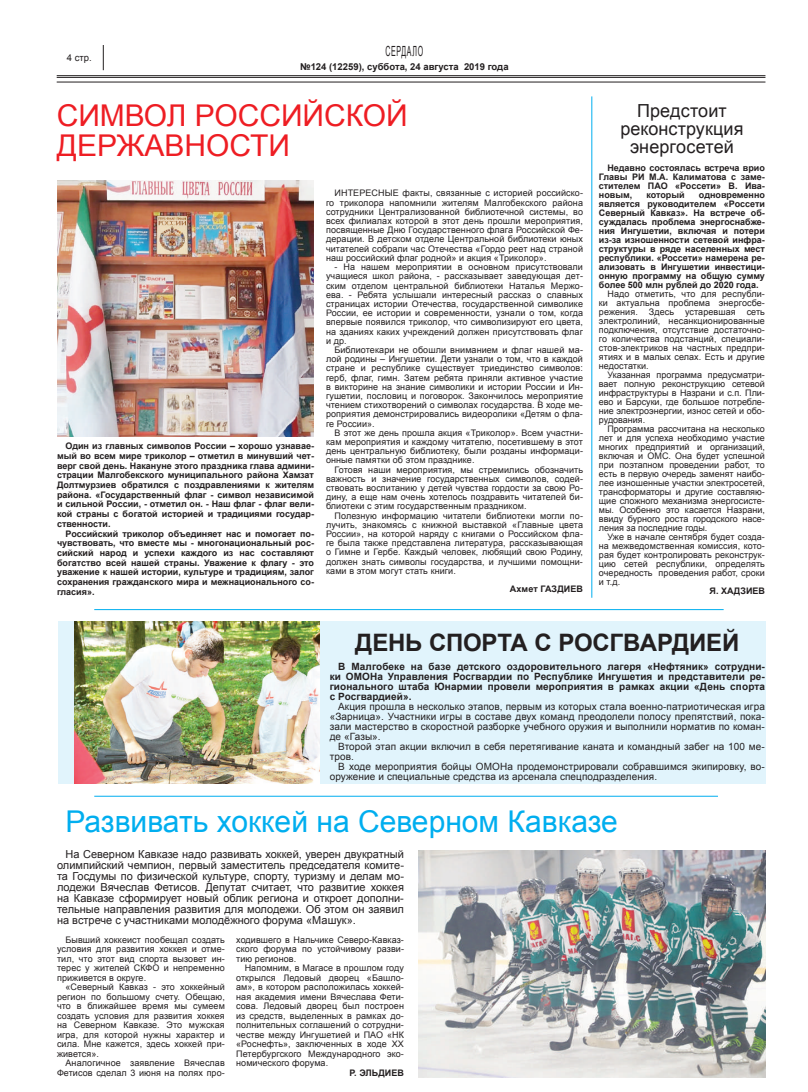
<style>
.page{position:relative;width:808px;height:1092px;background:#fff}
.page>*{position:absolute;margin:0;border:0;box-sizing:border-box;transform-origin:0 0}
.t1{font:30px "Arial";color:#00aeef}
.t2{font:30px/30px "Arial";color:#ee1d23}
.t3{font:700 24px "Arial";letter-spacing:-.01em;color:#231f20}
.t4{font:18px/18px "Arial";letter-spacing:.005em;color:#231f20;text-align:center}
.t5{font:14px "Arial";letter-spacing:.1em;color:#231f20;scale:.5 1}
.t6{font:11px/11px "Arial";color:#231f20;text-align:justify}
.t7{font:10px/10px "Arial";letter-spacing:.01em;color:#231f20}
.t8{font:700 10px/10px "Arial";letter-spacing:.01em;color:#231f20;text-align:justify}
.t9{font:700 9.5px "Arial";color:#231f20}
.t10{font:9.5px "Arial";color:#231f20}
.t11{font:9px/9.2px "Arial";letter-spacing:.01em;color:#231f20;text-align:justify}
.t12{font:700 9px/9.7px "Arial";color:#231f20;text-align:justify}
</style>
<div class="page">
<hr style="left:57px;top:75px;width:708px;height:1px;background:#231f20">
<hr style="left:57px;top:77px;width:708px;height:1px;background:#231f20">
<hr style="left:57px;top:82px;width:708px;height:1px;background:#231f20">
<svg style="left:103px;top:45px;width:1px;height:25px"></svg>
<div style="left:58px;top:621px;width:707px;height:163px;background:#e1f4fc"></div>
<img style="left:419px;top:850px;width:346px;height:227px">
<img style="left:57px;top:181px;width:256px;height:256px">
<hr style="left:94px;top:609px;width:630px;height:1px;background:#00aeef">
<hr style="left:94px;top:795px;width:624px;height:1px;background:#00aeef">
<hr style="left:591px;top:96px;width:1px;height:501px;background:#00aeef">
<img style="left:75px;top:621px;width:245px;height:162px">
<p class="t10" style="left:67px;top:51px;width:26px">4 стр.</p>
<h3 class="t5" style="left:385px;top:42px;width:77px">Сердало</h3>
<p class="t9" style="left:300px;top:60px;width:210px">№124 (12259), суббота, 24 августа 2019 года</p>
<h1 class="t2" style="left:57px;top:101px;width:353px">СИМВОЛ РОССИЙСКОЙ<br>ДЕР</h1>
<h3 class="t4" style="left:620px;top:102px;width:125px">Предстоит реконструкция энергосетей</h3>
<p class="t12" style="left:599px;top:164px;width:168px;line-height:9px;text-indent:9px">Недавно состоялась встреча врио Главы РИ М.А. Калиматова с заме&shy;стителем ПАО «Россети» В. Ива&shy;новым,</p>
<h1 class="t2" style="left:117px;top:131px;width:175px">ЖАВНОСТИ</h1>
<p class="t11" style="left:326px;top:189px;width:258px;text-indent:46px">СНЫЕ факты, связанные с историей российско&shy;го триколора напомнили жителям Малгобекского района сотрудники Централизованной библиотечной системы, во всех филиалах которой в этот день прошли мероприятия, посвященные Дню Государственного флага Российской Фе&shy;дерации. В детском отделе Центральной библиотеки юных читателей собрали час Отечества «Гордо реет над страной наш российский флаг родной» и акция «Триколор».</p>
<p class="t11" style="left:326px;top:262px;width:258px;text-indent:9px">- На нашем мероприятии в основном присутствовали учащиеся школ района, - рассказывает заведующая дет&shy;ским отделом центральной библиотеки Наталья Мержо&shy;ева. - Ребята услышали интересный рассказ о славных страницах истории Отечества, государственной символике России, ее истории и современности, узнали о том, когда впервые появился триколор, что символизируют его цвета, на зданиях каких учреждений должен присутствовать флаг и др.</p>
<p class="t11" style="left:326px;top:345px;width:258px;text-indent:9px">Библиотекари не обошли вниманием и флаг нашей ма&shy;лой родины – Ингушетии. Дети узнали о том, что в каждой стране и республике существует триединство символов: герб, флаг, гимн. Затем ребята приняли активное участие в викторине на знание символики и истории России и Ин&shy;гушетии, пословиц и поговорок. Закончилось мероприятие чтением стихотворений о символах государства. В ходе ме&shy;роприятия демонстрировались видеоролики «Детям о фла&shy;ге России».</p>
<p class="t11" style="left:326px;top:428px;width:258px;text-indent:9px">В этот же день прошла акция «Триколор». Всем участни&shy;кам мероприятия и каждому читателю, посетившему в этот день центральную библиотеку, были розданы информаци&shy;онные памятки об этом празднике.</p>
<p class="t11" style="left:326px;top:465px;width:258px;text-indent:9px">Готовя наши мероприятия, мы стремились обозначить важность и значение государственных символов, содей&shy;ствовать воспитанию у детей чувства гордости за свою Ро&shy;дину, а еще нам очень хотелось поздравить читателей би&shy;блиотеки с этим государственным праздником.</p>
<p class="t11" style="left:326px;top:511px;width:258px;text-indent:9px">Полезную информацию читатели библиотеки могли по&shy;лучить, знакомясь с книжной выставкой «Главные цвета России», на которой наряду с книгами о Российском фла&shy;ге была также представлена литература, рассказывающая о Гимне и Гербе. Каждый человек, любящий свою Родину, должен знать символы государства, и лучшими помощни&shy;ками в этом могут стать книги.</p>
<p class="t12" style="left:510px;top:584px;width:75px">Ахмет ГАЗДИЕВ</p>
<p class="t11" style="left:335px;top:189px;width:26px">ИНТЕРЕ</p>
<p class="t12" style="left:646px;top:190px;width:40px">который</p>
<p class="t12" style="left:599px;top:191px;width:168px;line-height:9px;text-indent:100px">одновременно является руководителем «Россети Северный Кавказ». На встрече об&shy;суждалась проблема энергоснабже&shy;ния Ингушетии, включая и потери из-за изношенности сетевой инфра&shy;структуры в ряде населенных мест республики. «Россети» намерена ре&shy;ализовать в Ингушетии инвестици&shy;онную программу на общую сумму более 500 млн рублей до 2020 года.</p>
<p class="t11" style="left:599px;top:290px;width:168px;text-indent:9px">Надо отметить, что для республи&shy;ки актуальна проблема энергосбе&shy;режения. Здесь устаревшая сеть электролиний, несанкционированные подключения, отсутствие достаточно&shy;го количества подстанций, специали&shy;стов-электриков на частных предпри&shy;ятиях и в малых селах. Есть и другие недостатки.</p>
<p class="t11" style="left:599px;top:371px;width:168px;text-indent:9px">Указанная программа предусматри&shy;вает полную реконструкцию сетевой инфраструктуры в Назрани и с.п. Пли&shy;ево и Барсуки, где большое потребле&shy;ние электроэнергии, износ сетей и обо&shy;рудования.</p>
<p class="t11" style="left:599px;top:425px;width:168px;text-indent:9px">Программа рассчитана на несколько лет и для успеха необходимо участие многих предприятий и организаций, включая и ОМС. Она будет успешной при поэтапном проведении работ, то есть в первую очередь заменят наибо&shy;лее изношенные участки электросетей, трансформаторы и другие составляю&shy;щие сложного механизма энергосисте&shy;мы. Особенно это касается Назрани, ввиду бурного роста городского насе&shy;ления за последние годы.</p>
<p class="t11" style="left:599px;top:533px;width:168px;text-indent:9px">Уже в начале сентября будет созда&shy;на межведомственная комиссия, кото&shy;рая будет контролировать реконструк&shy;цию сетей республики, определять очередность проведения работ, сроки и т.д.</p>
<p class="t12" style="left:709px;top:586px;width:57px">Я. ХАДЗИЕВ</p>
<h2 class="t3" style="left:355px;top:626px;width:385px">ДЕНЬ СПОРТА С РОСГВАРДИЕЙ</h2>
<p class="t8" style="left:330px;top:662px;width:437px;text-indent:8px">В Малгобеке на базе детского оздоровительного лагеря «Нефтяник» сотрудни&shy;ки ОМОНа Управления Росгвардии по Республике Ингушетия и представители ре&shy;гионального штаба Юнармии провели мероприятия в рамках акции «День спорта с Росгвардией».</p>
<p class="t7" style="left:330px;top:701px;width:437px;text-align:justify;text-indent:8px">Акция прошла в несколько этапов, первым из которых стала военно-патриотическая игра «Зарница». Участники игры в составе двух команд преодолели полосу препятствий, пока&shy;зали мастерство в скоростной разборке учебного оружия и выполнили норматив по коман&shy;де «Газы».</p>
<p class="t7" style="left:330px;top:741px;width:437px;text-indent:8px">Второй этап акции включил в себя перетягивание каната и командный забег на 100 ме&shy;тров.</p>
<p class="t7" style="left:330px;top:761px;width:437px;text-indent:8px">В ходе мероприятия бойцы ОМОНа продемонстрировали собравшимся экипировку, во&shy;оружение и специальные средства из арсенала спецподразделения.</p>
<p class="t12" style="left:57px;top:441px;width:258px;text-indent:9px">Один из главных символов России – хорошо узнавае&shy;мый во всем мире триколор – отметил в минувший чет&shy;верг свой день. Накануне этого праздника глава админи&shy;страции Малгобекского муниципального района Хамзат Долтмурзиев обратился с поздравлениями к жителям района. «Государственный флаг - символ независимой и сильной России, - отметил он. - Наш флаг - флаг вели&shy;кой страны с богатой историей и традициями государ&shy;ственности.</p>
<p class="t12" style="left:57px;top:529px;width:258px;text-indent:9px">Российский триколор объединяет нас и помогает по&shy;чувствовать, что вместе мы - многонациональный рос&shy;сийский народ и успехи каждого из нас составляют богатство всей нашей страны. Уважение к флагу - это уважение к нашей истории, культуре и традициям, залог сохранения гражданского мира и межнационального со&shy;гласия».</p>
<h1 class="t1" style="left:66px;top:801px;width:554px">Развивать хоккей на Северном Кавказе</h1>
<p class="t6" style="left:57px;top:848px;width:348px;text-indent:9px">На Северном Кавказе надо развивать хоккей, уверен двукратный олимпийский чемпион, первый заместитель председателя комите&shy;та Госдумы по физической культуре, спорту, туризму и делам мо&shy;лодежи Вячеслав Фетисов. Депутат считает, что развитие хоккея на Кавказе сформирует новый облик региона и откроет дополни&shy;тельные направления развития для молодежи. Об этом он заявил на встрече с участниками молодёжного форума «Машук».</p>
<p class="t11" style="left:57px;top:934px;width:169px;line-height:9.5px;text-indent:9px">Бывший хоккеист пообещал создать условия для развития хоккея и отме&shy;тил, что этот вид спорта вызовет ин&shy;терес у жителей СКФО и непременно приживется в округе.</p>
<p class="t11" style="left:57px;top:982px;width:169px;line-height:9.5px;text-indent:9px">«Северный Кавказ - это хоккейный регион по большому счету. Обещаю, что в ближайшее время мы сумеем создать условия для развития хоккея на Северном Кавказе. Это мужская игра, для которой нужны характер и сила. Мне кажется, здесь хоккей при&shy;живется».</p>
<p class="t11" style="left:57px;top:1058px;width:169px;line-height:9.5px;text-align:right">Аналогичное заявление Вячеслав<br>Фетисов сделал 3 июня на полях про-</p>
<p class="t11" style="left:236px;top:934px;width:169px;line-height:9.5px">ходившего в Нальчике Северо-Кавказ&shy;ского форума по устойчивому разви&shy;тию регионов.</p>
<p class="t11" style="left:236px;top:963px;width:169px;line-height:9.5px;text-indent:9px">Напомним, в Магасе в прошлом году открылся Ледовый дворец «Башло&shy;ам», в котором расположилась хоккей&shy;ная академия имени Вячеслава Фети&shy;сова. Ледовый дворец был построен из средств, выделенных в рамках до&shy;полнительных соглашений о сотрудни&shy;честве между Ингушетией и ПАО «НК «Роснефть», заключенных в ходе ХХ Петербургского Международного эко&shy;номического форума.</p>
<p class="t12" style="left:349px;top:1067px;width:24px">Р. Эльдиев</p>
</div>
